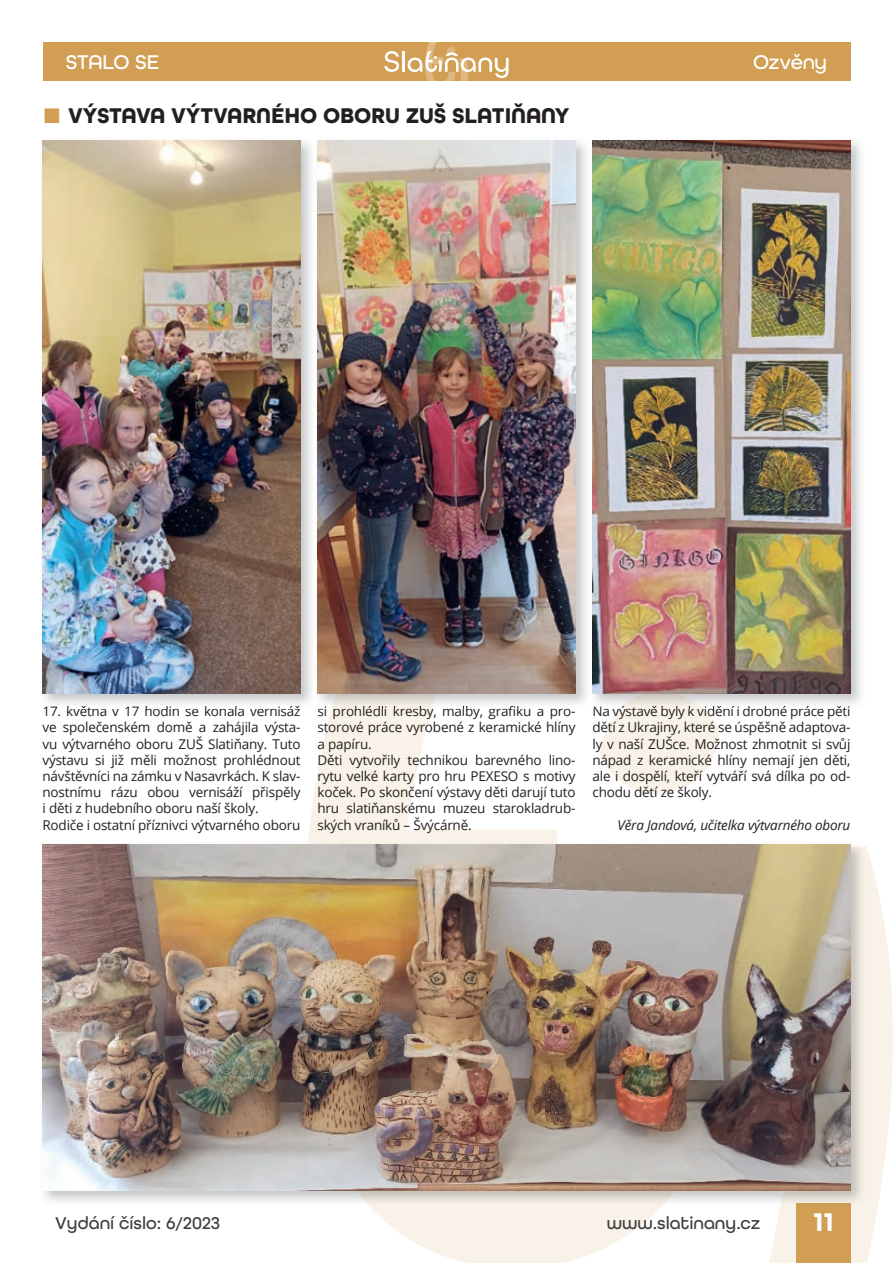
<style>
.page{position:relative;width:893px;height:1263px;background:#fff}
.page>*{position:absolute;margin:0;border:0;box-sizing:border-box;transform-origin:0 0}
.t1{font:700 27px "All Round Gothic";color:#fff}
.t2{font:700 22.5px "All Round Gothic";letter-spacing:-.005em;color:#231f20}
.t3{font:500 21px "All Round Gothic";letter-spacing:-.02em;color:#fff}
.t4{font:500 18px "All Round Gothic";color:#3e3e3f}
.t5{font:13.5px/16.2px "Open Sans";letter-spacing:-.015em;color:#231f20}
.t6{font:italic 13.5px "Open Sans";letter-spacing:-.015em;color:#231f20}
.s1{font-family:"Times New Roman";font-size:31.5px;color:#d19e54}
</style>
<div class="page">
<svg style="left:308px;top:719px;width:354px;height:544px"></svg>
<svg style="left:329px;top:709px;width:103px;height:10px"></svg>
<svg style="left:769px;top:847px;width:124px;height:416px;fill:#f9f2e8"></svg>
<svg style="left:600px;top:709px;width:119px;height:85px"></svg>
<div style="left:796px;top:1203px;width:54px;height:60px;background:#d19e54"></div>
<div style="left:43px;top:43px;width:807px;height:38px;background:#d19e54"></div>
<svg style="left:384px;top:51px;width:15px;height:21px"></svg>
<hr style="left:402px;top:51px;width:3px;height:21px;background:#fff">
<svg style="left:408px;top:42px;width:101px;height:39px"></svg>
<img style="left:42px;top:140px;width:545px;height:569px">
<img style="left:44px;top:706px;width:256px;height:3px">
<img style="left:43px;top:140px;width:257px;height:553px">
<img style="left:332px;top:693px;width:183px;height:13px">
<img style="left:318px;top:706px;width:257px;height:3px">
<img style="left:332px;top:706px;width:101px;height:3px">
<img style="left:314px;top:140px;width:2px;height:569px">
<img style="left:317px;top:140px;width:258px;height:553px">
<img style="left:592px;top:140px;width:270px;height:564px">
<img style="left:622px;top:693px;width:77px;height:13px">
<img style="left:594px;top:706px;width:256px;height:3px">
<img style="left:619px;top:706px;width:83px;height:3px">
<img style="left:592px;top:140px;width:258px;height:553px">
<img style="left:303px;top:841px;width:415px;height:365px">
<img style="left:769px;top:847px;width:97px;height:359px">
<img style="left:796px;top:1203px;width:54px;height:3px">
<img style="left:43px;top:844px;width:807px;height:347px">
<h3 class="t3" style="left:66px;top:49px;width:95px">STALO SE</h3>
<h2 class="t2" style="left:43px;top:102px;width:529px"><span class="s1">■</span> VÝSTAVA VÝTVARNÉHO OBORU ZUŠ SLATIŇANY</h2>
<h3 class="t3" style="left:753px;top:49px;width:76px">Ozvěny</h3>
<p class="t5" style="left:43px;top:703px;width:259px">17. května v 17 hodin se konala vernisáž ve společenském domě a zahájila výsta&shy;vu výtvarného oboru ZUŠ Slatiňany. Tuto výstavu si již měli možnost prohlédnout návštěvníci na zámku v Nasavrkách. K slav&shy;nostnímu rázu obou vernisáží přispěly i děti z hudebního oboru naší školy.<br>Rodiče i ostatní příznivci výtvarného oboru</p>
<p class="t5" style="left:317px;top:703px;width:259px">si prohlédli kresby, malby, grafiku a pro&shy;storové práce vyrobené z keramické hlíny a papíru.<br>Děti vytvořily technikou barevného lino&shy;rytu velké karty pro hru PEXESO s motivy koček. Po skončení výstavy děti darují tuto hru slatiňanskému muzeu starokladrub&shy;ských vraníků – Švýcárně.</p>
<p class="t5" style="left:592px;top:703px;width:259px;text-align:justify">Na výstavě byly k vidění i drobné práce pěti dětí z Ukrajiny, které se úspěšně adaptova&shy;ly v naší ZUŠce. Možnost zhmotnit si svůj nápad z keramické hlíny nemají jen děti, ale i dospělí, kteří vytváří svá dílka po od&shy;chodu dětí ze školy.</p>
<p class="t6" style="left:618px;top:815px;width:234px">Věra Jandová, učitelka výtvarného oboru</p>
<h3 class="t4" style="left:55px;top:1212px;width:166px">Vydání číslo: 6/2023</h3>
<h3 class="t4" style="left:607px;top:1212px;width:155px">www.slatinany.cz</h3>
<h1 class="t1" style="left:814px;top:1206px;width:21px">11</h1>
</div>
